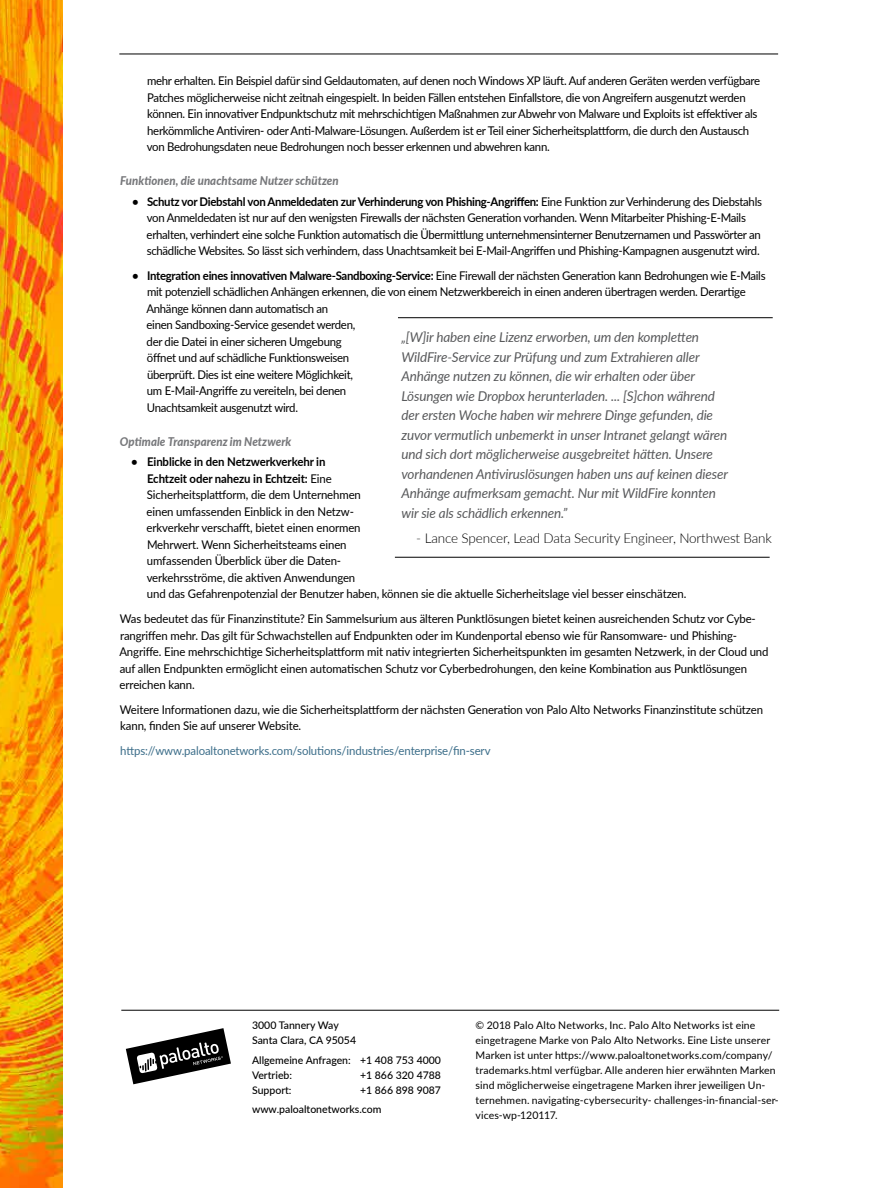
<style>
.page{position:relative;width:891px;height:1188px;background:#fff}
.page>*{position:absolute;margin:0;border:0;box-sizing:border-box;transform-origin:0 0}
.t1{font:italic 13.5px/19.5px "Lato";letter-spacing:-.01em;color:#58595b}
.t2{font:300 13.5px "Lato";letter-spacing:-.01em;color:#000}
.t3{font:12px/16.5px "Lato";letter-spacing:-.025em;color:#000;scale:.95 1}
.t4{font:12px "Lato";letter-spacing:-.01em;color:#3b6d89;scale:.95 1}
.t5{font:italic 800 12px "Lato";letter-spacing:.005em;color:#77787b;scale:.95 1}
.t6{font:10.5px/15px "Lato";letter-spacing:.01em;color:#000}
.t7{font:500 10.5px/15px "Lato";color:#000}
.s1{font-weight:700}
</style>
<div class="page">
<hr style="left:119px;top:54px;width:659px;height:1px;background:#000">
<img style="left:0;top:0;width:62px;height:1188px">
<svg style="left:126px;top:1028px;width:105px;height:56px"></svg>
<hr style="left:121px;top:1010px;width:658px;height:1px;background:#000">
<hr style="left:398px;top:317px;width:375px;height:1px;background:#000">
<hr style="left:395px;top:557px;width:375px;height:1px;background:#000">
<p class="t3" style="left:147px;top:72px;width:647px">mehr erhalten. Ein Beispiel dafür sind Geldautomaten, auf denen noch Windows XP läuft. Auf anderen Geräten werden verfügbare Patches möglicherweise nicht zeitnah eingespielt. In beiden Fällen entstehen Einfallstore, die von Angreifern ausgenutzt werden können. Ein innovativer Endpunktschutz mit mehrschichtigen Maßnahmen zur Abwehr von Malware und Exploits ist effektiver als herkömmliche Antiviren- oder Anti-Malware-Lösungen. Außerdem ist er Teil einer Sicherheitsplattform, die durch den Austausch von Bedrohungsdaten neue Bedrohungen noch besser erkennen und abwehren kann.</p>
<p class="t5" style="left:120px;top:172px;width:232px">Funktionen, die unachtsame Nutzer schützen</p>
<p class="t3" style="left:147px;top:193px;width:649px;text-indent:-14px"><span class="s1">• Schutz vor Diebstahl von Anmeldedaten zur Verhinderung von Phishing-Angriffen:</span> Eine Funktion zur Verhinderung des Diebstahls von Anmeldedaten ist nur auf den wenigsten Firewalls der nächsten Generation vorhanden. Wenn Mitarbeiter Phishing-E-Mails erhalten, verhindert eine solche Funktion automatisch die Übermittlung unternehmensinterner Benutzernamen und Passwörter an schädliche Websites. So lässt sich verhindern, dass Unachtsamkeit bei E-Mail-Angriffen und Phishing-Kampagnen ausgenutzt wird.</p>
<p class="t3" style="left:146px;top:267px;width:653px;text-indent:-14px"><span class="s1">• Integration eines innovativen Malware-Sandboxing-Service:</span> Eine Firewall der nächsten Generation kann Bedrohungen wie E-Mails mit potenziell schädlichen Anhängen erkennen, die von einem Netzwerkbereich in einen anderen übertragen werden. Derartige Anhänge können dann automatisch an<br>einen Sandboxing-Service gesendet werden,<br>der die Datei in einer sicheren Umgebung<br>öffnet und auf schädliche Funktionsweisen<br>überprüft. Dies ist eine weitere Möglichkeit,<br>um E-Mail-Angriffe zu vereiteln, bei denen<br>Unachtsamkeit ausgenutzt wird.</p>
<p class="t5" style="left:120px;top:432px;width:182px">Optimale Transparenz im Netzwerk</p>
<p class="t3" style="left:147px;top:453px;width:570px;text-indent:-15px"><span class="s1">• Einblicke in den Netzwerkverkehr in<br>Echtzeit oder nahezu in Echtzeit:</span> Eine<br>Sicherheitsplattform, die dem Unternehmen<br>einen umfassenden Einblick in den Netzw-<br>erkverkehr verschafft, bietet einen enormen<br>Mehrwert. Wenn Sicherheitsteams einen<br>umfassenden Überblick über die Daten-<br>verkehrsströme, die aktiven Anwendungen<br>und das Gefahrenpotenzial der Benutzer haben, können sie die aktuelle Sicherheitslage viel besser einschätzen.</p>
<p class="t3" style="left:119px;top:610px;width:685px">Was bedeutet das für Finanzinstitute? Ein Sammelsurium aus älteren Punktlösungen bietet keinen ausreichenden Schutz vor Cybe&shy;rangriffen mehr. Das gilt für Schwachstellen auf Endpunkten oder im Kundenportal ebenso wie für Ransomware- und Phishing-Angriffe. Eine mehrschichtige Sicherheitsplattform mit nativ integrierten Sicherheitspunkten im gesamten Netzwerk, in der Cloud und auf allen Endpunkten ermöglicht einen automatischen Schutz vor Cyberbedrohungen, den keine Kombination aus Punktlösungen erreichen kann.</p>
<p class="t3" style="left:120px;top:701px;width:679px">Weitere Informationen dazu, wie die Sicherheitsplattform der nächsten Generation von Palo Alto Networks Finanzinstitute schützen kann, finden Sie auf unserer Website.</p>
<p class="t4" style="left:120px;top:742px;width:391px">https://www.paloaltonetworks.com/solutions/industries/enterprise/fin-serv</p>
<p class="t1" style="left:401px;top:327px;width:328px">„[W]ir haben eine Lizenz erworben, um den kompletten WildFire-Service zur Prüfung und zum Extrahieren aller Anhänge nutzen zu können, die wir erhalten oder über Lösungen wie Dropbox herunterladen. ... [S]chon während der ersten Woche haben wir mehrere Dinge gefunden, die zuvor vermutlich unbemerkt in unser Intranet gelangt wären und sich dort möglicherweise ausgebreitet hätten. Unsere vorhandenen Antiviruslösungen haben uns auf keinen dieser Anhänge aufmerksam gemacht. Nur mit WildFire konnten wir sie als schädlich erkennen.”</p>
<p class="t2" style="left:416px;top:528px;width:357px">- Lance Spencer, Lead Data Security Engineer, Northwest Bank</p>
<p class="t7" style="left:252px;top:1017px;width:106px">3000 Tannery Way<br>Santa Clara, CA 95054</p>
<p class="t7" style="left:252px;top:1052px;width:191px">Allgemeine Anfragen: +1 408 753 4000<br>Vertrieb:</p>
<p class="t7" style="left:360px;top:1067px;width:83px">+1 866 320 4788</p>
<p class="t7" style="left:252px;top:1080px;width:191px;line-height:19.5px;text-indent:108px">+1 866 898 9087 www.paloaltonetworks.com</p>
<p class="t7" style="left:252px;top:1082px;width:41px">Support:</p>
<p class="t6" style="left:476px;top:1017px;width:305px">© 2018 Palo Alto Networks, Inc. Palo Alto Networks ist eine eingetragene Marke von Palo Alto Networks. Eine Liste unserer Marken ist unter https://www.paloaltonetworks.com/company/ trademarks.html verfügbar. Alle anderen hier erwähnten Marken sind möglicherweise eingetragene Marken ihrer jeweiligen Un&shy;ternehmen. navigating-cybersecurity- challenges-in-financial-ser&shy;vices-wp-120117.</p>
</div>
